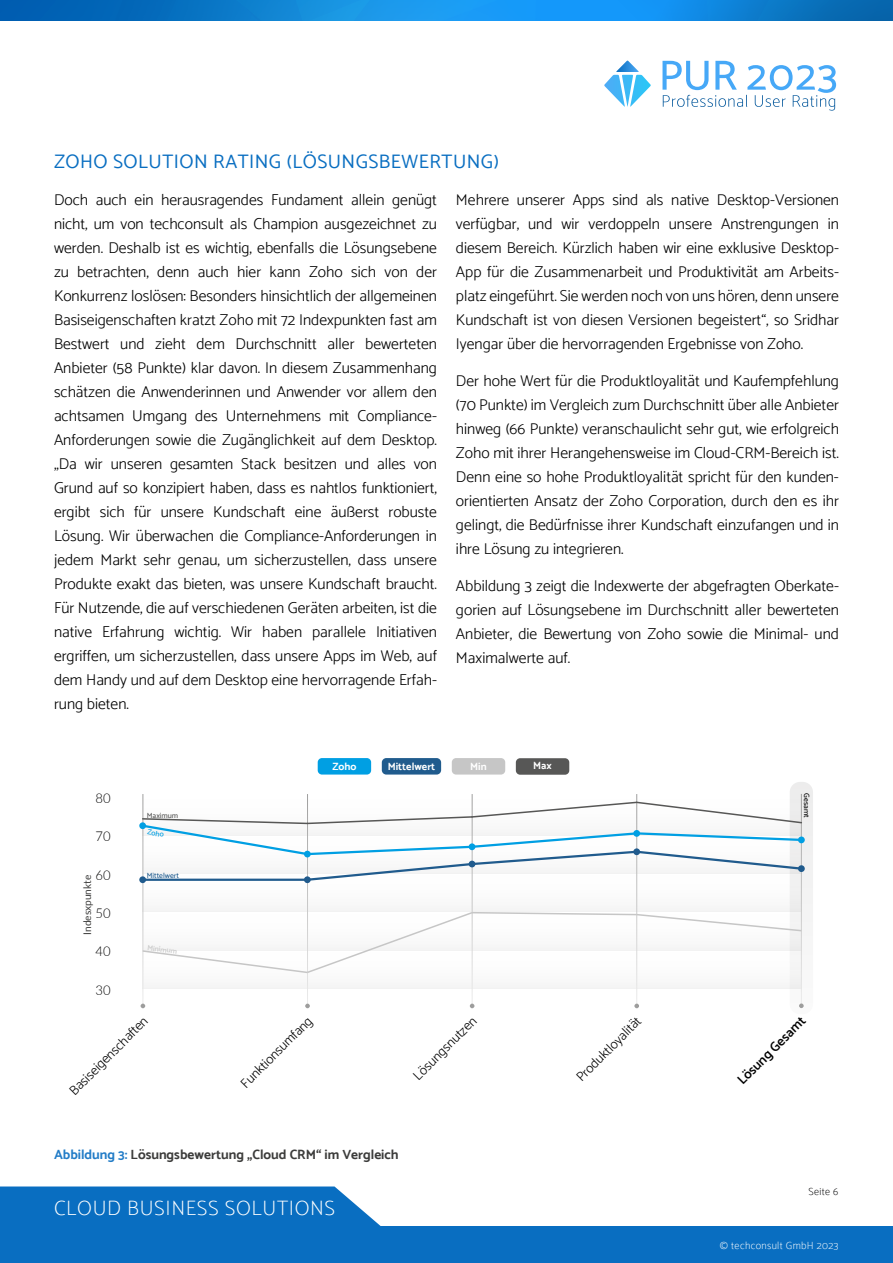
<style>
.page{position:relative;width:893px;height:1263px;background:#fff}
.page>*{position:absolute;margin:0;border:0;box-sizing:border-box;transform-origin:0 0}
.t1{font:100 21px "Catamaran";letter-spacing:.03em;color:#fff}
.t2{font:19.5px "Catamaran";letter-spacing:.025em;color:#096ec1}
.t3{font:300 15.75px/24px "Catamaran";color:#000;text-align:justify}
.t4{font:300 13.5px "Catamaran";color:#000}
.t5{font:700 13.5px "Catamaran";color:#3c3c3b}
.t6{font:300 13.5px "Lato";color:#000}
.t7{font:600 13.5px "Catamaran";color:#000}
.t8{font:100 10.5px "Catamaran";letter-spacing:.03em;color:#fff}
.t9{font:700 10.5px "Catamaran";color:#fff}
.t10{font:10.5px "Lato";color:#3c3c3b}
.t11{font:100 10.5px "Catamaran";letter-spacing:.03em;color:#020203}
.t12{font:500 7.5px "Catamaran";color:#205b8d}
.t13{font:500 7.5px "Catamaran";color:#c6c6c6}
.t14{font:500 7.5px "Catamaran";color:#575756}
.t15{font:500 7.5px "Catamaran";color:#000}
.t16{font:500 7.5px "Catamaran";color:#009fe3}
.s1{color:#227cc7}
</style>
<div class="page">
<svg style="left:0;top:0;width:893px;height:20px;background:#0e82d6"></svg>
<div style="left:0;top:1226px;width:893px;height:37px;background:#096ec1"></div>
<svg style="left:0;top:1186px;width:381px;height:40px;background:#1a78c5"></svg>
<svg style="left:662px;top:61px;width:174px;height:50px"></svg>
<svg style="left:604px;top:61px;width:47px;height:46px"></svg>
<svg style="left:140px;top:782px;width:673px;height:227px"></svg>
<div style="left:798px;top:836px;width:7px;height:7px;background:#009fe3;border-radius:50%"></div>
<div style="left:633px;top:830px;width:7px;height:7px;background:#009fe3;border-radius:50%"></div>
<div style="left:318px;top:758px;width:53px;height:16px;background:#009fe3;border-radius:4px"></div>
<div style="left:382px;top:758px;width:59px;height:16px;background:#205b8d;border-radius:4px"></div>
<div style="left:452px;top:758px;width:53px;height:16px;background:#c6c6c6;border-radius:4px"></div>
<div style="left:516px;top:758px;width:53px;height:17px;background:#575756;border-radius:4px"></div>
<p class="t2" style="left:54px;top:150px;width:446px">ZOHO SOLUTION RATING (LÖSUNGSBEWERTUNG)</p>
<p class="t3" style="left:54px;top:187px;width:385px">Doch auch ein herausragendes Fundament allein genügt nicht, um von techconsult als Champion ausgezeichnet zu werden. Deshalb ist es wichtig, ebenfalls die Lösungsebene zu betrachten, denn auch hier kann Zoho sich von der Konkurrenz loslösen: Besonders hinsichtlich der allgemeinen Basiseigenschaften kratzt Zoho mit 72 Indexpunkten fast am Bestwert und zieht dem Durchschnitt aller bewerteten Anbieter (58 Punkte) klar davon. In diesem Zusammenhang schätzen die Anwenderinnen und Anwender vor allem den achtsamen Umgang des Unternehmens mit Compliance-Anforderungen sowie die Zugänglichkeit auf dem Desktop. „Da wir unseren gesamten Stack besitzen und alles von Grund auf so konzipiert haben, dass es nahtlos funktioniert, ergibt sich für unsere Kundschaft eine äußerst robuste Lösung. Wir überwachen die Compliance-Anforderungen in jedem Markt sehr genau, um sicherzustellen, dass unsere Produkte exakt das bieten, was unsere Kundschaft braucht.<br>Für Nutzende, die auf verschiedenen Geräten arbeiten, ist die native Erfahrung wichtig. Wir haben parallele Initiativen ergriffen, um sicherzustellen, dass unsere Apps im Web, auf dem Handy und auf dem Desktop eine hervorragende Erfah&shy;rung bieten.</p>
<p class="t3" style="left:456px;top:187px;width:385px">Mehrere unserer Apps sind als native Desktop-Versionen verfügbar, und wir verdoppeln unsere Anstrengungen in diesem Bereich. Kürzlich haben wir eine exklusive Desktop-App für die Zusammenarbeit und Produktivität am Arbeits&shy;platz eingeführt. Sie werden noch von uns hören, denn unsere Kundschaft ist von diesen Versionen begeistert“, so Sridhar Iyengar über die hervorragenden Ergebnisse von Zoho.</p>
<p class="t3" style="left:456px;top:368px;width:385px">Der hohe Wert für die Produktloyalität und Kaufempfehlung (70 Punkte) im Vergleich zum Durchschnitt über alle Anbieter hinweg (66 Punkte) veranschaulicht sehr gut, wie erfolgreich Zoho mit ihrer Herangehensweise im Cloud-CRM-Bereich ist.<br>Denn eine so hohe Produktloyalität spricht für den kunden&shy;orientierten Ansatz der Zoho Corporation, durch den es ihr gelingt, die Bedürfnisse ihrer Kundschaft einzufangen und in ihre Lösung zu integrieren.</p>
<p class="t3" style="left:456px;top:573px;width:384px">Abbildung 3 zeigt die Indexwerte der abgefragten Oberkate&shy;gorien auf Lösungsebene im Durchschnitt aller bewerteten Anbieter, die Bewertung von Zoho sowie die Minimal- und Maximalwerte auf.</p>
<p class="t9" style="left:332px;top:760px;width:26px">Zoho</p>
<p class="t9" style="left:388px;top:760px;width:49px">Mittelwert</p>
<p class="t9" style="left:470px;top:760px;width:18px">Min</p>
<p class="t9" style="left:533px;top:759px;width:20px">Max</p>
<p class="t6" style="left:95px;top:789px;width:17px">80</p>
<p class="t14" style="left:147px;top:810px;width:33px;rotate:1deg">Maximum</p>
<p class="t15" style="left:811px;top:793px;width:26px;rotate:90deg">Gesamt</p>
<p class="t6" style="left:95px;top:827px;width:17px">70</p>
<p class="t16" style="left:148px;top:827px;width:18px;rotate:9deg">Zoho</p>
<p class="t6" style="left:95px;top:865px;width:17px">60</p>
<p class="t10" style="left:80px;top:935px;width:62px;rotate:-90deg">Indesxpunkte</p>
<p class="t6" style="left:95px;top:904px;width:17px">50</p>
<p class="t12" style="left:147px;top:871px;width:34px">Mittelwert</p>
<p class="t6" style="left:95px;top:942px;width:17px">40</p>
<p class="t13" style="left:148px;top:943px;width:31px;rotate:8deg">Minimum</p>
<p class="t6" style="left:95px;top:980px;width:17px">30</p>
<p class="t4" style="left:66px;top:1087px;width:106px;rotate:-45deg">Basiseigenschaften</p>
<p class="t4" style="left:237px;top:1080px;width:96px;rotate:-45deg">Funktionsumfang</p>
<p class="t4" style="left:410px;top:1072px;width:85px;rotate:-45deg">Lösungsnutzen</p>
<p class="t4" style="left:573px;top:1073px;width:87px;rotate:-45deg">Produktloyalität</p>
<p class="t7" style="left:734px;top:1076px;width:91px;rotate:-45deg">Lösung Gesamt</p>
<p class="t5" style="left:54px;top:1146px;width:346px"><span class="s1">Abbildung 3:</span> Lösungsbewertung „Cloud CRM“ im Vergleich</p>
<h1 class="t1" style="left:54px;top:1196px;width:283px">CLOUD BUSINESS SOLUTIONS</h1>
<h1 class="t1" style="left:89px;top:1206px;width:193px">DIGITAL SOLUTIONS</h1>
<p class="t11" style="left:808px;top:1185px;width:31px">Seite 6</p>
<p class="t8" style="left:720px;top:1239px;width:120px">© techconsult GmbH 2023</p>
</div>
